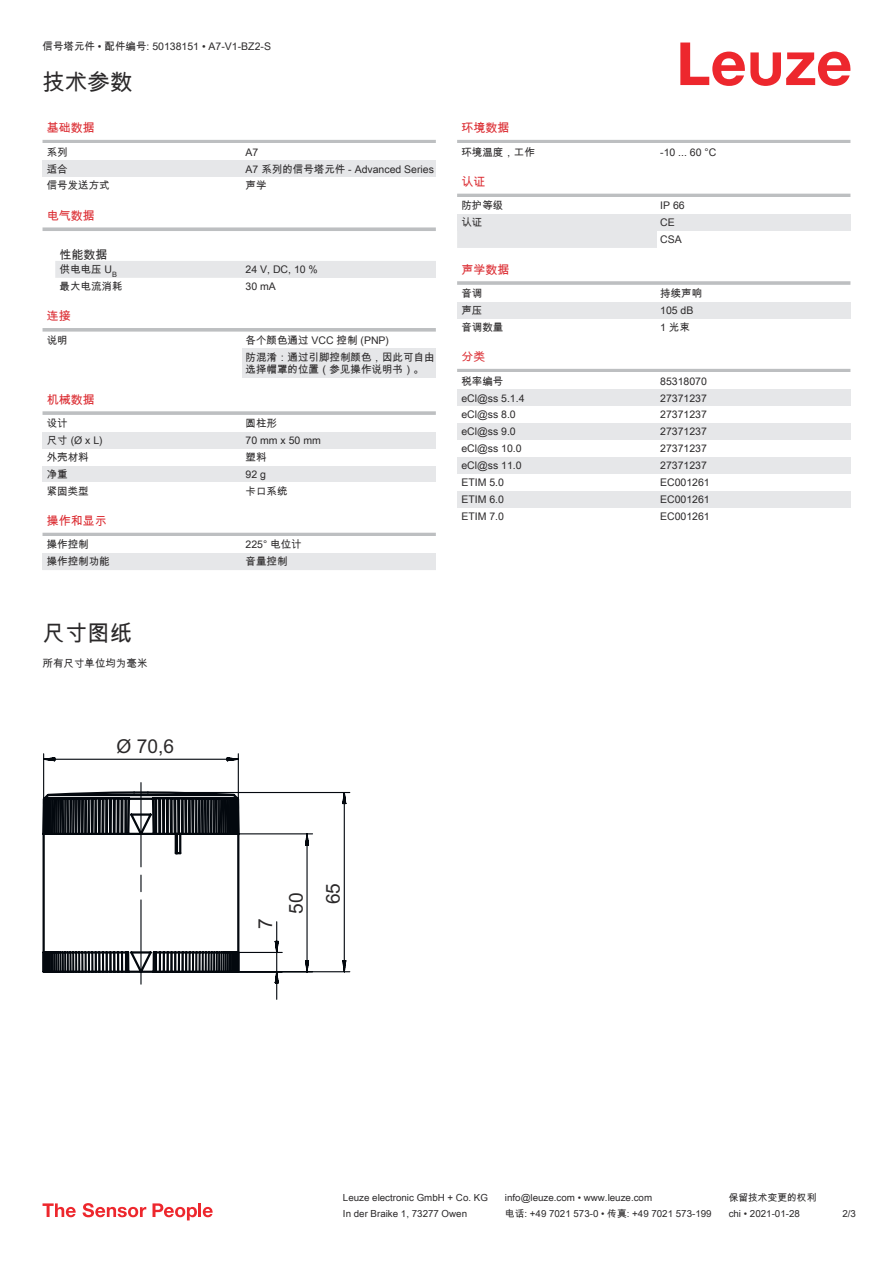
<style>
.page{position:relative;width:893px;height:1263px;background:#fff}
.page>*{position:absolute;margin:0;border:0;box-sizing:border-box;transform-origin:0 0}
.t1{font:22.5px "Arial Unicode MS";color:#2b292a}
.t2{font:19.2px/36.9px "Arial";color:#2b292a;text-align:center}
.t3{font:12px "Arial Unicode MS";color:#db2a30}
.t4{font:12px "Arial Unicode MS";color:#2b292a}
.t5{font:10.5px/17px "Arial Unicode MS";color:#2b292a}
.t6{font:9.75px "Arial Unicode MS";color:#2b292a}
</style>
<div class="page">
<svg style="left:680px;top:43px;width:170px;height:43px"></svg>
<div style="left:55px;top:261px;width:187px;height:17px;background:#e6e7e9"></div>
<hr style="left:43px;top:140px;width:393px;height:3px;background:#bdbfc1">
<div style="left:43px;top:160px;width:199px;height:17px;background:#e6e7e9"></div>
<div style="left:242px;top:160px;width:194px;height:17px;background:#e6e7e9"></div>
<svg style="left:43px;top:227px;width:393px;height:4px;background:#c4c6c8"></svg>
<div style="left:242px;top:261px;width:194px;height:17px;background:#e6e7e9"></div>
<svg style="left:43px;top:328px;width:393px;height:4px;background:#c3c5c7"></svg>
<div style="left:242px;top:348px;width:194px;height:30px;background:#e6e7e9"></div>
<svg style="left:43px;top:411px;width:393px;height:4px;background:#c3c5c7"></svg>
<div style="left:43px;top:432px;width:199px;height:17px;background:#e6e7e9"></div>
<div style="left:242px;top:432px;width:194px;height:17px;background:#e6e7e9"></div>
<div style="left:43px;top:466px;width:199px;height:16px;background:#e6e7e9"></div>
<div style="left:242px;top:466px;width:194px;height:16px;background:#e6e7e9"></div>
<hr style="left:43px;top:533px;width:393px;height:3px;background:#bdbfc1">
<div style="left:43px;top:553px;width:199px;height:17px;background:#e6e7e9"></div>
<div style="left:242px;top:553px;width:194px;height:17px;background:#e6e7e9"></div>
<div style="left:457px;top:231px;width:200px;height:17px;background:#e6e7e9"></div>
<hr style="left:457px;top:140px;width:393px;height:3px;background:#bdbfc1">
<hr style="left:457px;top:194px;width:393px;height:3px;background:#bdbfc1">
<div style="left:457px;top:214px;width:200px;height:17px;background:#e6e7e9"></div>
<div style="left:657px;top:214px;width:193px;height:17px;background:#e6e7e9"></div>
<hr style="left:457px;top:281px;width:393px;height:4px;background:#c6c8ca">
<div style="left:457px;top:302px;width:200px;height:17px;background:#e6e7e9"></div>
<div style="left:657px;top:302px;width:193px;height:17px;background:#e6e7e9"></div>
<hr style="left:457px;top:369px;width:393px;height:3px;background:#bdbfc1">
<div style="left:457px;top:389px;width:200px;height:17px;background:#e6e7e9"></div>
<div style="left:657px;top:389px;width:193px;height:17px;background:#e6e7e9"></div>
<div style="left:457px;top:423px;width:200px;height:17px;background:#e6e7e9"></div>
<div style="left:657px;top:423px;width:193px;height:17px;background:#e6e7e9"></div>
<div style="left:457px;top:457px;width:200px;height:17px;background:#e6e7e9"></div>
<div style="left:657px;top:457px;width:193px;height:17px;background:#e6e7e9"></div>
<div style="left:457px;top:491px;width:200px;height:17px;background:#e6e7e9"></div>
<div style="left:657px;top:491px;width:193px;height:17px;background:#e6e7e9"></div>
<svg style="left:43px;top:1203px;width:33px;height:14px"></svg>
<svg style="left:83px;top:1203px;width:63px;height:14px"></svg>
<svg style="left:153px;top:1203px;width:44px;height:17px"></svg>
<hr style="left:198px;top:1203px;width:3px;height:14px;background:#ed272d">
<svg style="left:203px;top:1207px;width:10px;height:10px"></svg>
<svg style="left:43px;top:753px;width:307px;height:247px"></svg>
<p class="t5" style="left:43px;top:38px;width:230px">信号塔元件 • 配件编号: 50138151 • A7-V1-BZ2-S</p>
<h1 class="t1" style="left:43px;top:66px;width:91px">技术参数</h1>
<p class="t3" style="left:47px;top:119px;width:49px">基础数据</p>
<p class="t5" style="left:47px;top:143px;width:22px">系列</p>
<p class="t5" style="left:246px;top:144px;width:14px">A7</p>
<p class="t5" style="left:47px;top:160px;width:22px">适合</p>
<p class="t5" style="left:246px;top:160px;width:190px">A7 系列的信号塔元件 - Advanced Series</p>
<p class="t5" style="left:47px;top:177px;width:64px">信号发送方式</p>
<p class="t5" style="left:246px;top:177px;width:22px">声学</p>
<p class="t3" style="left:47px;top:207px;width:49px">电气数据</p>
<p class="t4" style="left:60px;top:246px;width:49px">性能数据</p>
<p class="t5" style="left:60px;top:261px;width:59px">供电电压 U<sub>B</sub></p>
<p class="t5" style="left:246px;top:261px;width:74px">24 V, DC, 10 %</p>
<p class="t5" style="left:60px;top:278px;width:64px">最大电流消耗</p>
<p class="t5" style="left:246px;top:278px;width:32px">30 mA</p>
<p class="t3" style="left:47px;top:307px;width:25px">连接</p>
<p class="t5" style="left:47px;top:331px;width:22px">说明</p>
<p class="t5" style="left:246px;top:331px;width:190px">各个颜色通过 VCC 控制 (PNP)<br>防混淆：通过引脚控制颜色，因此可自由</p>
<p class="t5" style="left:246px;top:361px;width:180px">选择帽罩的位置（参见操作说明书）。</p>
<p class="t3" style="left:47px;top:391px;width:49px">机械数据</p>
<p class="t5" style="left:47px;top:415px;width:22px">设计</p>
<p class="t5" style="left:246px;top:415px;width:33px">圆柱形</p>
<p class="t5" style="left:47px;top:432px;width:58px">尺寸 (Ø x L)</p>
<p class="t5" style="left:246px;top:432px;width:77px">70 mm x 50 mm</p>
<p class="t5" style="left:47px;top:448px;width:43px">外壳材料</p>
<p class="t5" style="left:246px;top:448px;width:22px">塑料</p>
<p class="t5" style="left:47px;top:465px;width:22px">净重</p>
<p class="t5" style="left:246px;top:465px;width:22px">92 g</p>
<p class="t5" style="left:47px;top:482px;width:43px">紧固类型</p>
<p class="t5" style="left:246px;top:482px;width:43px">卡口系统</p>
<p class="t3" style="left:47px;top:512px;width:61px">操作和显示</p>
<p class="t5" style="left:47px;top:536px;width:43px">操作控制</p>
<p class="t5" style="left:246px;top:536px;width:58px">225° 电位计</p>
<p class="t5" style="left:47px;top:553px;width:64px">操作控制功能</p>
<p class="t5" style="left:246px;top:553px;width:43px">音量控制</p>
<h1 class="t1" style="left:43px;top:617px;width:91px">尺寸图纸</h1>
<p class="t5" style="left:43px;top:654px;width:106px">所有尺寸单位均为毫米</p>
<p class="t3" style="left:461px;top:119px;width:49px">环境数据</p>
<p class="t5" style="left:461px;top:143px;width:75px">环境温度，工作</p>
<p class="t5" style="left:660px;top:143px;width:58px">-10 ... 60 °C</p>
<p class="t3" style="left:461px;top:173px;width:25px">认证</p>
<p class="t5" style="left:461px;top:197px;width:43px">防护等级</p>
<p class="t5" style="left:660px;top:197px;width:26px">IP 66</p>
<p class="t5" style="left:461px;top:214px;width:22px">认证</p>
<p class="t5" style="left:660px;top:214px;width:23px">CE<br>CSA</p>
<p class="t3" style="left:461px;top:261px;width:49px">声学数据</p>
<p class="t5" style="left:461px;top:285px;width:22px">音调</p>
<p class="t5" style="left:660px;top:285px;width:43px">持续声响</p>
<p class="t5" style="left:461px;top:301px;width:22px">声压</p>
<p class="t5" style="left:660px;top:301px;width:35px">105 dB</p>
<p class="t5" style="left:461px;top:318px;width:43px">音调数量</p>
<p class="t5" style="left:660px;top:318px;width:31px">1 光束</p>
<p class="t3" style="left:461px;top:348px;width:25px">分类</p>
<p class="t5" style="left:461px;top:372px;width:43px">税率编号</p>
<p class="t5" style="left:660px;top:372px;width:48px">85318070</p>
<p class="t5" style="left:461px;top:389px;width:65px">eCl@ss 5.1.4</p>
<p class="t5" style="left:660px;top:389px;width:48px">27371237</p>
<p class="t5" style="left:461px;top:406px;width:56px">eCl@ss 8.0</p>
<p class="t5" style="left:660px;top:406px;width:48px">27371237</p>
<p class="t5" style="left:461px;top:423px;width:56px">eCl@ss 9.0</p>
<p class="t5" style="left:660px;top:423px;width:48px">27371237</p>
<p class="t5" style="left:461px;top:440px;width:62px">eCl@ss 10.0</p>
<p class="t5" style="left:660px;top:440px;width:48px">27371237</p>
<p class="t5" style="left:461px;top:457px;width:62px">eCl@ss 11.0</p>
<p class="t5" style="left:660px;top:457px;width:48px">27371237</p>
<p class="t5" style="left:461px;top:474px;width:44px">ETIM 5.0</p>
<p class="t5" style="left:660px;top:474px;width:51px">EC001261</p>
<p class="t5" style="left:461px;top:490px;width:44px">ETIM 6.0</p>
<p class="t5" style="left:660px;top:490px;width:51px">EC001261</p>
<p class="t5" style="left:461px;top:507px;width:44px">ETIM 7.0</p>
<p class="t5" style="left:660px;top:507px;width:51px">EC001261</p>
<h2 class="t2" style="left:117px;top:728px;width:59px">Ø 70,6</h2>
<h2 class="t2" style="left:248px;top:929px;width:12px;rotate:-90deg">7</h2>
<h2 class="t2" style="left:279px;top:914px;width:32px;rotate:-90deg">50<br>65</h2>
<p class="t6" style="left:343px;top:1191px;width:146px">Leuze electronic GmbH + Co. KG</p>
<p class="t6" style="left:505px;top:1191px;width:149px">info@leuze.com • www.leuze.com</p>
<p class="t6" style="left:729px;top:1191px;width:89px">保留技术变更的权利</p>
<p class="t6" style="left:343px;top:1206px;width:126px">In der Braike 1, 73277 Owen</p>
<p class="t6" style="left:505px;top:1206px;width:208px">电话: +49 7021 573-0 • 传真: +49 7021 573-199</p>
<p class="t6" style="left:729px;top:1206px;width:73px">chi • 2021-01-28</p>
<p class="t6" style="left:842px;top:1206px;width:15px">2 /3</p>
</div>
